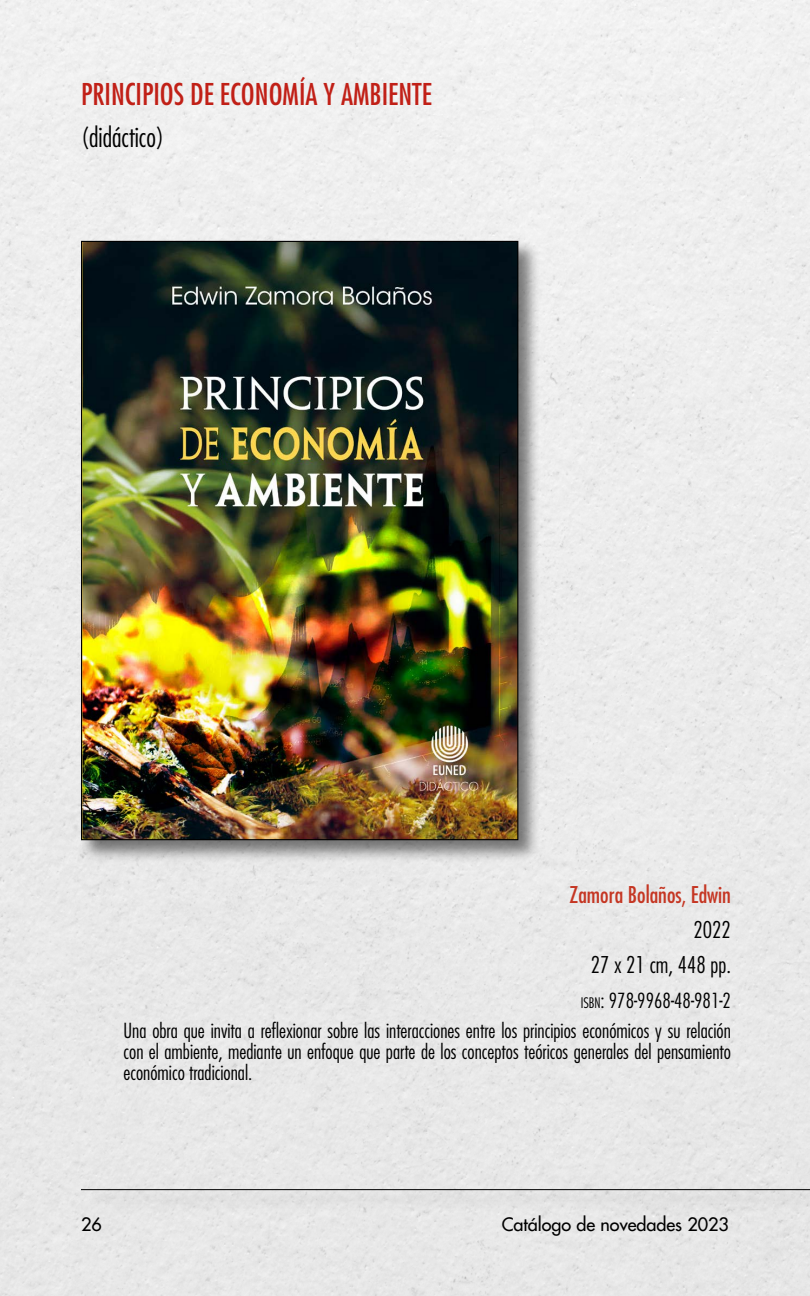
<style>
.page{position:relative;width:810px;height:1296px;background:#ebebeb}
.page>*{position:absolute;margin:0;border:0;box-sizing:border-box;transform-origin:0 0}
.TITULO_DE_LA_OBRA{font:condensed 29.25px "Futura Std";color:#c12017}
.coleccion___o_genero{font:300 condensed 27px "Futura Std";color:#000}
.AUTOR{font:condensed 22.5px "Futura Std";color:#c53623}
.formato-paginas{font:300 condensed 22.5px "Futura Std";color:#000}
.Año{font:300 condensed 22.5px "Futura Std";color:#000}
.Descripción_de_libro{font:300 condensed 20.25px/20.7px "Futura Std";color:#000;text-align:justify}
.ISBNN{font:300 condensed 20.25px "Futura Std";color:#000}
.t1{font:500 18px "Futura Std";color:#000}
.s1{font-size:14.17px}
.s2{font-style:inherit}
</style>
<div class="page">
<div style="left:82px;top:1187px;width:728px;height:68px;background:#e7e7e7"></div>
<svg style="left:80px;top:1189px;width:730px;height:47px"></svg>
<div style="left:79px;top:239px;width:462px;height:624px;background:#000;opacity:.5"></div>
<img style="left:83px;top:243px;width:433px;height:595px">
<p class="TITULO_DE_LA_OBRA" style="left:81px;top:77px;width:352px">PRINCIPIOS DE ECONOMÍA Y AMBIENTE</p>
<p class="coleccion___o_genero" style="left:81px;top:121px;width:85px">(didáctico)</p>
<p class="AUTOR" style="left:570px;top:882px;width:163px">Zamora Bolaños, Edwin</p>
<p class="Año" style="left:694px;top:917px;width:39px">2022</p>
<p class="formato-paginas" style="left:591px;top:952px;width:142px">27 x 21 cm, 448 pp.</p>
<p class="ISBNN" style="left:581px;top:988px;width:152px"><span class="s1">isbn</span><span class="s2">:</span> 978-9968-48-981-2</p>
<p class="Descripción_de_libro" style="left:124px;top:1021px;width:609px">Una obra que invita a reflexionar sobre las interacciones entre los principios económicos y su relación con el ambiente, mediante un enfoque que parte de los conceptos teóricos generales del pensamiento económico tradicional.</p>
<p class="t1" style="left:81px;top:1213px;width:22px">26</p>
<p class="t1" style="left:502px;top:1213px;width:229px">Catálogo de novedades 2023</p>
</div>
